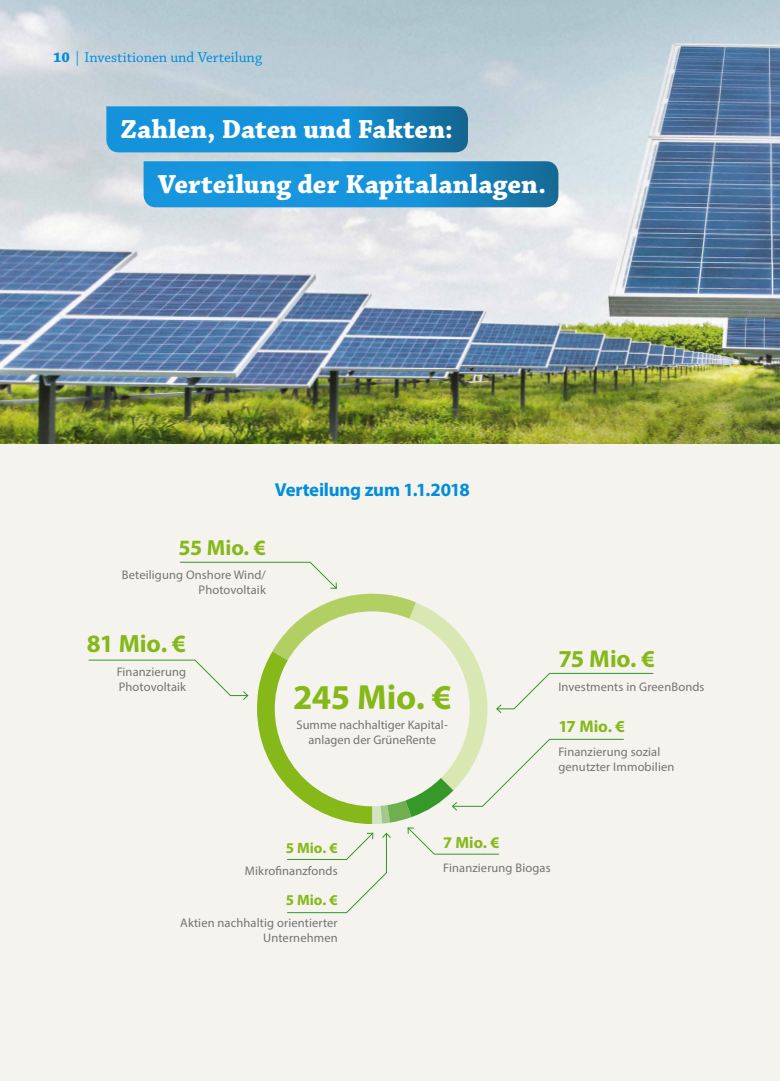
<style>
.page{position:relative;width:780px;height:1081px;background:#fff}
.page>*{position:absolute;margin:0;border:0;box-sizing:border-box;transform-origin:0 0}
.t1{font:700 35px "Myriad Pro";letter-spacing:-.01em;color:#85b818}
.t2{font:700 27.5px/54.9px "Chaparral Pro";color:#fff}
.t3{font:700 25px "Myriad Pro";color:#85b818}
.t4{font:700 24.38px "Myriad Pro";color:#85b818}
.t5{font:700 21.88px "Myriad Pro";color:#85b818}
.t6{font:700 18.75px "Myriad Pro";letter-spacing:-.015em;color:#008ddc}
.t7{font:700 16.88px "Myriad Pro";color:#85b818}
.t8{font:700 16.25px "Myriad Pro";color:#85b818}
.t9{font:15px "Chaparral Pro";color:#008ddc}
.t10{font:700 15px "Myriad Pro";color:#85b818}
.t11{font:12.5px/15px "Myriad Pro";letter-spacing:.01em;color:#757474;text-align:right}
.s1{font-weight:700}
</style>
<div class="page">
<div style="left:0;top:301px;width:780px;height:780px;background:#f4f3ee"></div>
<img style="left:0;top:0;width:780px;height:443px">
<svg style="left:106px;top:106px;width:362px;height:46px;background:#168bce"></svg>
<svg style="left:144px;top:161px;width:414px;height:46px;background:#188ed0"></svg>
<svg style="left:88px;top:561px;width:565px;height:352px"></svg>
<p class="t9" style="left:53px;top:49px;width:210px"><span class="s1">10</span> | Investitionen und Verteilung</p>
<h2 class="t2" style="left:158px;top:103px;width:390px;text-indent:-37px">Zahlen, Daten und Fakten:<br>Verteilung der Kapitalanlagen.</h2>
<h3 class="t6" style="left:275px;top:478px;width:196px">Verteilung zum 1.1.2018</h3>
<h3 class="t5" style="left:179px;top:533px;width:89px">55 Mio. €</h3>
<p class="t11" style="left:122px;top:567px;width:145px">Beteiligung Onshore Wind/<br>Photovoltaik</p>
<h3 class="t3" style="left:87px;top:627px;width:101px">81 Mio. €</h3>
<p class="t11" style="left:117px;top:664px;width:71px;text-align:left">Finanzierung<br>Photovoltaik</p>
<h1 class="t1" style="left:293px;top:674px;width:160px">245 Mio. €</h1>
<p class="t11" style="left:296px;top:717px;width:152px;text-align:center">Summe nachhaltiger Kapital&shy;anlagen der GrüneRente</p>
<h3 class="t4" style="left:558px;top:643px;width:98px">75 Mio. €</h3>
<p class="t11" style="left:558px;top:679px;width:148px">Investments in GreenBonds</p>
<h3 class="t7" style="left:558px;top:715px;width:68px">17 Mio. €</h3>
<p class="t11" style="left:558px;top:744px;width:117px;text-align:left">Finanzierung sozial genutzter Immobilien</p>
<p class="t10" style="left:286px;top:837px;width:53px">5 Mio. €</p>
<p class="t11" style="left:245px;top:862px;width:94px">Mikrofinanzfonds</p>
<p class="t10" style="left:286px;top:890px;width:53px">5 Mio. €</p>
<p class="t11" style="left:180px;top:915px;width:159px">Aktien nachhaltig orientierter<br>Unternehmen</p>
<h3 class="t8" style="left:443px;top:832px;width:58px">7 Mio. €</h3>
<p class="t11" style="left:443px;top:860px;width:109px">Finanzierung Biogas</p>
</div>
